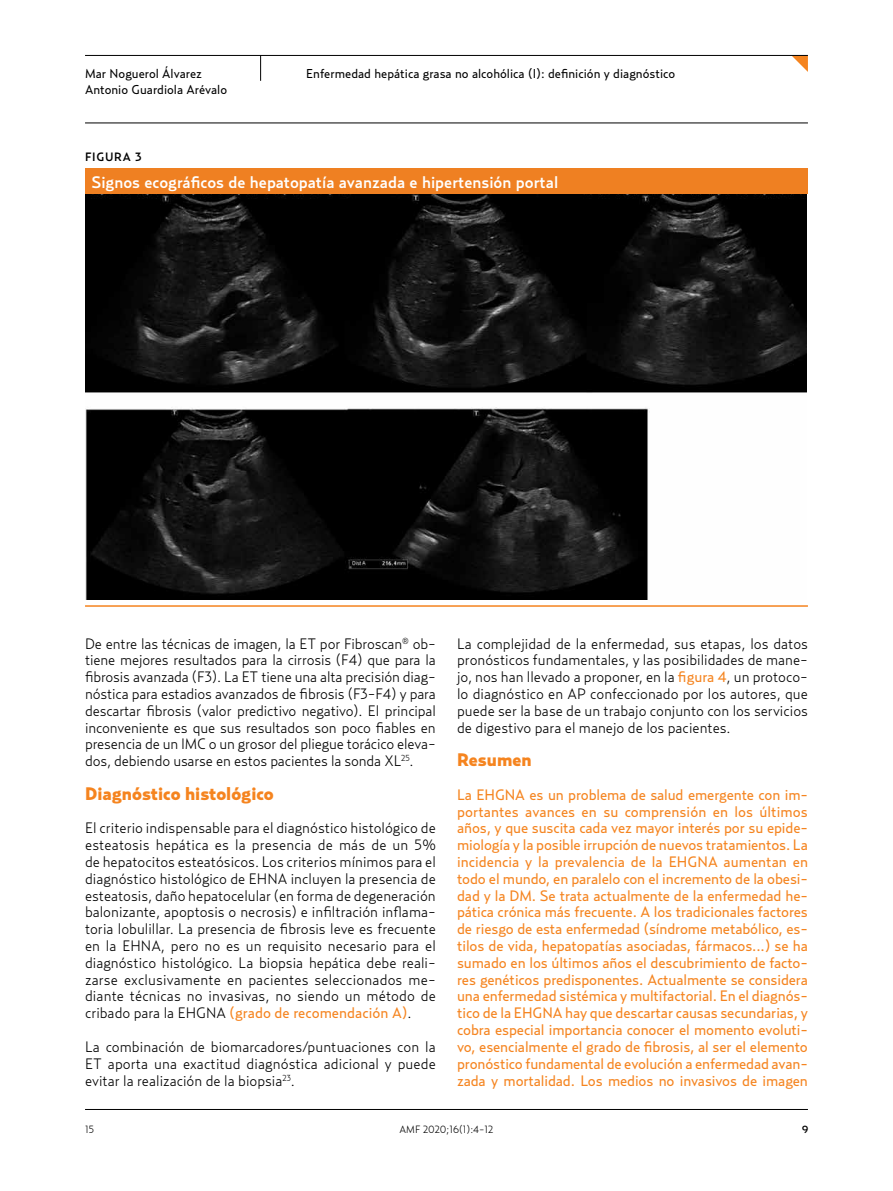
<style>
.page{position:relative;width:893px;height:1191px;background:#fff}
.page>*{position:absolute;margin:0;border:0;box-sizing:border-box;transform-origin:0 0}
.t1{font:900 18px "Relay";color:#f5841f}
.t2{font:500 16.5px "Relay";color:#fff}
.t3{font:300 15px/16.8px "Relay";color:#000;text-align:justify}
.t4{font:15px/16.8px "Relay";letter-spacing:-.01em;color:#f5841f;text-align:justify}
.t5{font:12.75px "Relay";color:#000}
.t6{font:500 12px "Relay";letter-spacing:.06em;color:#000}
.t7{font:300 10.5px "Relay";color:#000}
.t8{font:500 10.5px "Relay";color:#000}
.s1{font-weight:400;color:#f5841f}
</style>
<div class="page">
<hr style="left:85px;top:123px;width:723px;height:1px;background:#000">
<svg style="left:792px;top:56px;width:16px;height:16px"></svg>
<hr style="left:85px;top:55px;width:723px;height:1px;background:#000">
<svg style="left:260px;top:56px;width:1px;height:25px"></svg>
<hr style="left:85px;top:1109px;width:723px;height:1px;background:#000">
<img style="left:85px;top:194px;width:721px;height:406px">
<div style="left:85px;top:168px;width:722px;height:26px;background:#ef8022"></div>
<hr style="left:85px;top:605px;width:723px;height:2px;background:#f5841f">
<p class="t5" style="left:85px;top:66px;width:118px">Mar Noguerol Álvarez</p>
<p class="t5" style="left:306px;top:66px;width:371px">Enfermedad hepática grasa no alcohólica (I): definición y diagnóstico</p>
<p class="t5" style="left:85px;top:82px;width:144px">Antonio Guardiola Arévalo</p>
<p class="t6" style="left:85px;top:149px;width:58px">FIGURA 3</p>
<p class="t2" style="left:91px;top:172px;width:468px">Signos ecográficos de hepatopatía avanzada e hipertensión portal</p>
<p class="t3" style="left:85px;top:634px;width:352px">De entre las técnicas de imagen, la ET por Fibroscan<sup>®</sup> ob&shy;tiene mejores resultados para la cirrosis (F4) que para la fibrosis avanzada (F3). La ET tiene una alta precisión diag&shy;nóstica para estadios avanzados de fibrosis (F3-F4) y para descartar fibrosis (valor predictivo negativo). El principal inconveniente es que sus resultados son poco fiables en presencia de un IMC o un grosor del pliegue torácico eleva&shy;dos, debiendo usarse en estos pacientes la sonda XL<sup>25</sup>.</p>
<p class="t1" style="left:85px;top:783px;width:190px">Diagnóstico histológico</p>
<p class="t3" style="left:85px;top:819px;width:352px">El criterio indispensable para el diagnóstico histológico de esteatosis hepática es la presencia de más de un 5% de hepatocitos esteatósicos. Los criterios mínimos para el diagnóstico histológico de EHNA incluyen la presencia de esteatosis, daño hepatocelular (en forma de degeneración balonizante, apoptosis o necrosis) e infiltración inflama&shy;toria lobulillar. La presencia de fibrosis leve es frecuente en la EHNA, pero no es un requisito necesario para el diagnóstico histológico. La biopsia hepática debe reali&shy;zarse exclusivamente en pacientes seleccionados me&shy;diante técnicas no invasivas, no siendo un método de cribado para la EHGNA <span class="s1">(grado de recomendación A)</span>.</p>
<p class="t3" style="left:85px;top:1038px;width:352px">La combinación de biomarcadores/puntuaciones con la ET aporta una exactitud diagnóstica adicional y puede evitar la realización de la biopsia<sup>23</sup>.</p>
<p class="t3" style="left:457px;top:634px;width:352px">La complejidad de la enfermedad, sus etapas, los datos pronósticos fundamentales, y las posibilidades de mane&shy;jo, nos han llevado a proponer, en la <span class="s1">figura 4</span>, un protoco&shy;lo diagnóstico en AP confeccionado por los autores, que puede ser la base de un trabajo conjunto con los servicios de digestivo para el manejo de los pacientes.</p>
<p class="t1" style="left:457px;top:749px;width:76px">Resumen</p>
<p class="t4" style="left:457px;top:786px;width:352px">La EHGNA es un problema de salud emergente con im&shy;portantes avances en su comprensión en los últimos años, y que suscita cada vez mayor interés por su epide&shy;miología y la posible irrupción de nuevos tratamientos. La incidencia y la prevalencia de la EHGNA aumentan en todo el mundo, en paralelo con el incremento de la obesi&shy;dad y la DM. Se trata actualmente de la enfermedad he&shy;pática crónica más frecuente. A los tradicionales factores de riesgo de esta enfermedad (síndrome metabólico, es&shy;tilos de vida, hepatopatías asociadas, fármacos...) se ha sumado en los últimos años el descubrimiento de facto&shy;res genéticos predisponentes. Actualmente se considera una enfermedad sistémica y multifactorial. En el diagnós&shy;tico de la EHGNA hay que descartar causas secundarias, y cobra especial importancia conocer el momento evoluti&shy;vo, esencialmente el grado de fibrosis, al ser el elemento pronóstico fundamental de evolución a enfermedad avan&shy;zada y mortalidad. Los medios no invasivos de imagen</p>
<p class="t7" style="left:85px;top:1123px;width:11px">15</p>
<p class="t7" style="left:400px;top:1123px;width:95px">AMF 2020;16(1):4-12</p>
<p class="t8" style="left:802px;top:1123px;width:8px">9</p>
</div>
